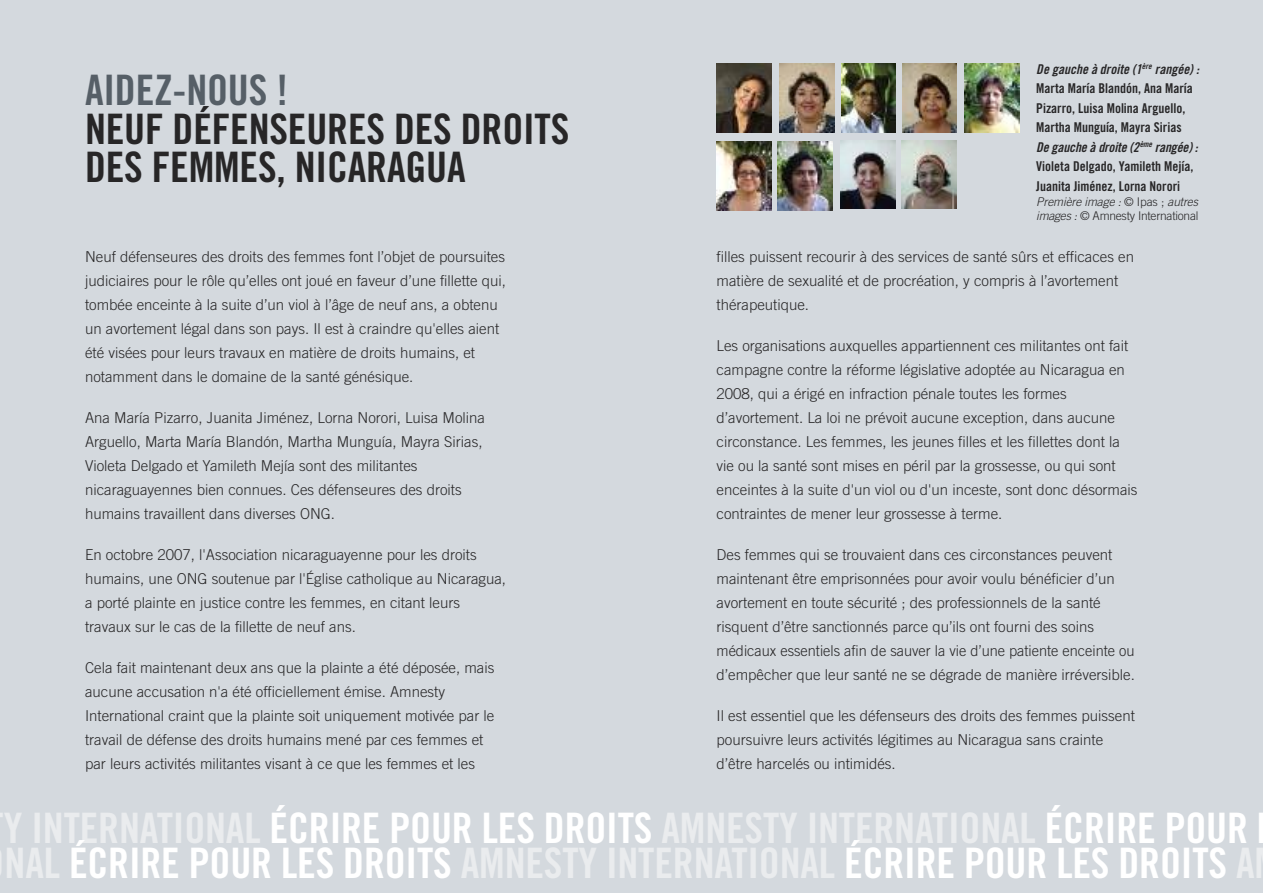
<style>
.page{position:relative;width:1263px;height:893px;background:#d4d9de}
.page>*{position:absolute;margin:0;border:0;box-sizing:border-box;transform-origin:0 0}
.t1{font:42px/34.5px "Amnesty Trade Gothic Bd Cn 20";letter-spacing:-.005em;color:#fff}
.t2{font:42px/38.2px "Amnesty Trade Gothic Bd Cn 20 OTF";letter-spacing:-.005em;color:#272627}
.t3{font:42px "Amnesty Trade Gothic Bd Cn 20 OTF";letter-spacing:-.005em;color:#565f67}
.t4{font:300 15px/24px "Amnesty Trade Gothic";color:#272627}
.t5{font:13.5px/19.5px "Amnesty Trade Gothic Bd Cn 20 OTF";color:#272627}
.t6{font:13.5px "Amnesty Trade Gothic Bd Cn 20 Ob";letter-spacing:-.005em;color:#272627}
.t7{font:italic 300 12px/14.4px "Amnesty Trade Gothic";letter-spacing:-.01em;color:#272627}
.s1{font-style:normal}
.s2{color:#eaecee}
</style>
<div class="page">
<img style="left:716px;top:64px;width:55px;height:68px">
<img style="left:779px;top:64px;width:55px;height:68px">
<img style="left:841px;top:64px;width:55px;height:68px">
<img style="left:902px;top:64px;width:55px;height:68px">
<img style="left:965px;top:64px;width:54px;height:68px">
<img style="left:716px;top:142px;width:55px;height:68px">
<img style="left:777px;top:142px;width:55px;height:68px">
<img style="left:840px;top:140px;width:55px;height:69px">
<img style="left:901px;top:140px;width:55px;height:69px">
<h1 class="t3" style="left:85px;top:65px;width:204px">AIDEZ-NOUS !</h1>
<h1 class="t2" style="left:85px;top:109px;width:486px">NEUF DÉFENSEURES DES DROITS<br>DES FEMMES, NICARAGUA</h1>
<p class="t4" style="left:85px;top:245px;width:422px">Neuf défenseures des droits des femmes font l’objet de poursuites judiciaires pour le rôle qu’elles ont joué en faveur d’une fillette qui, tombée enceinte à la suite d’un viol à l’âge de neuf ans, a obtenu un avortement légal dans son pays. Il est à craindre qu'elles aient été visées pour leurs travaux en matière de droits humains, et notamment dans le domaine de la santé génésique.</p>
<p class="t4" style="left:85px;top:406px;width:401px">Ana María Pizarro, Juanita Jiménez, Lorna Norori, Luisa Molina Arguello, Marta María Blandón, Martha Munguía, Mayra Sirias, Violeta Delgado et Yamileth Mejía sont des militantes nicaraguayennes bien connues. Ces défenseures des droits humains travaillent dans diverses ONG.</p>
<p class="t4" style="left:85px;top:543px;width:422px">En octobre 2007, l'Association nicaraguayenne pour les droits humains, une ONG soutenue par l'Église catholique au Nicaragua, a porté plainte en justice contre les femmes, en citant leurs travaux sur le cas de la fillette de neuf ans.</p>
<p class="t4" style="left:85px;top:656px;width:411px">Cela fait maintenant deux ans que la plainte a été déposée, mais aucune accusation n'a été officiellement émise. Amnesty International craint que la plainte soit uniquement motivée par le travail de défense des droits humains mené par ces femmes et par leurs activités militantes visant à ce que les femmes et les</p>
<p class="t6" style="left:1036px;top:60px;width:164px">De gauche à droite (1<sup>ère</sup> rangée) :</p>
<p class="t5" style="left:1036px;top:78px;width:158px">Marta María Blandón, Ana María<br>Pizarro, Luisa Molina Arguello,<br>Martha Munguía, Mayra Sirias</p>
<p class="t6" style="left:1036px;top:138px;width:163px">De gauche à droite (2<sup>ème</sup> rangée) :</p>
<p class="t5" style="left:1036px;top:156px;width:159px">Violeta Delgado, Yamileth Mejía,<br>Juanita Jiménez, Lorna Norori</p>
<p class="t7" style="left:1036px;top:194px;width:164px">Première image : <span class="s1">© Ipas ;</span> autres images : <span class="s1">© Amnesty International</span></p>
<p class="t4" style="left:716px;top:245px;width:419px">filles puissent recourir à des services de santé sûrs et efficaces en matière de sexualité et de procréation, y compris à l’avortement thérapeutique.</p>
<p class="t4" style="left:716px;top:334px;width:422px">Les organisations auxquelles appartiennent ces militantes ont fait campagne contre la réforme législative adoptée au Nicaragua en 2008, qui a érigé en infraction pénale toutes les formes d’avortement. La loi ne prévoit aucune exception, dans aucune circonstance. Les femmes, les jeunes filles et les fillettes dont la vie ou la santé sont mises en péril par la grossesse, ou qui sont enceintes à la suite d'un viol ou d'un inceste, sont donc désormais contraintes de mener leur grossesse à terme.</p>
<p class="t4" style="left:716px;top:543px;width:420px">Des femmes qui se trouvaient dans ces circonstances peuvent maintenant être emprisonnées pour avoir voulu bénéficier d’un avortement en toute sécurité ; des professionnels de la santé risquent d’être sanctionnés parce qu’ils ont fourni des soins médicaux essentiels afin de sauver la vie d’une patiente enceinte ou d’empêcher que leur santé ne se dégrade de manière irréversible.</p>
<p class="t4" style="left:716px;top:704px;width:420px">Il est essentiel que les défenseurs des droits des femmes puissent poursuivre leurs activités légitimes au Nicaragua sans crainte d’être harcelés ou intimidés.</p>
<h1 class="t1" style="left:4px;top:811px;width:1252px"><span class="s2">Y INTERNATIONAL</span> ÉCRIRE POUR LES DROITS <span class="s2">AMNESTY INTERNATIONAL</span> ÉCRIRE POUR<br><span class="s2">NAL</span> ÉCRIRE POUR LES DROITS <span class="s2">AMNESTY INTERNATIONAL</span> ÉCRIRE POUR LES DROITS <span class="s2">A</span></h1>
</div>
